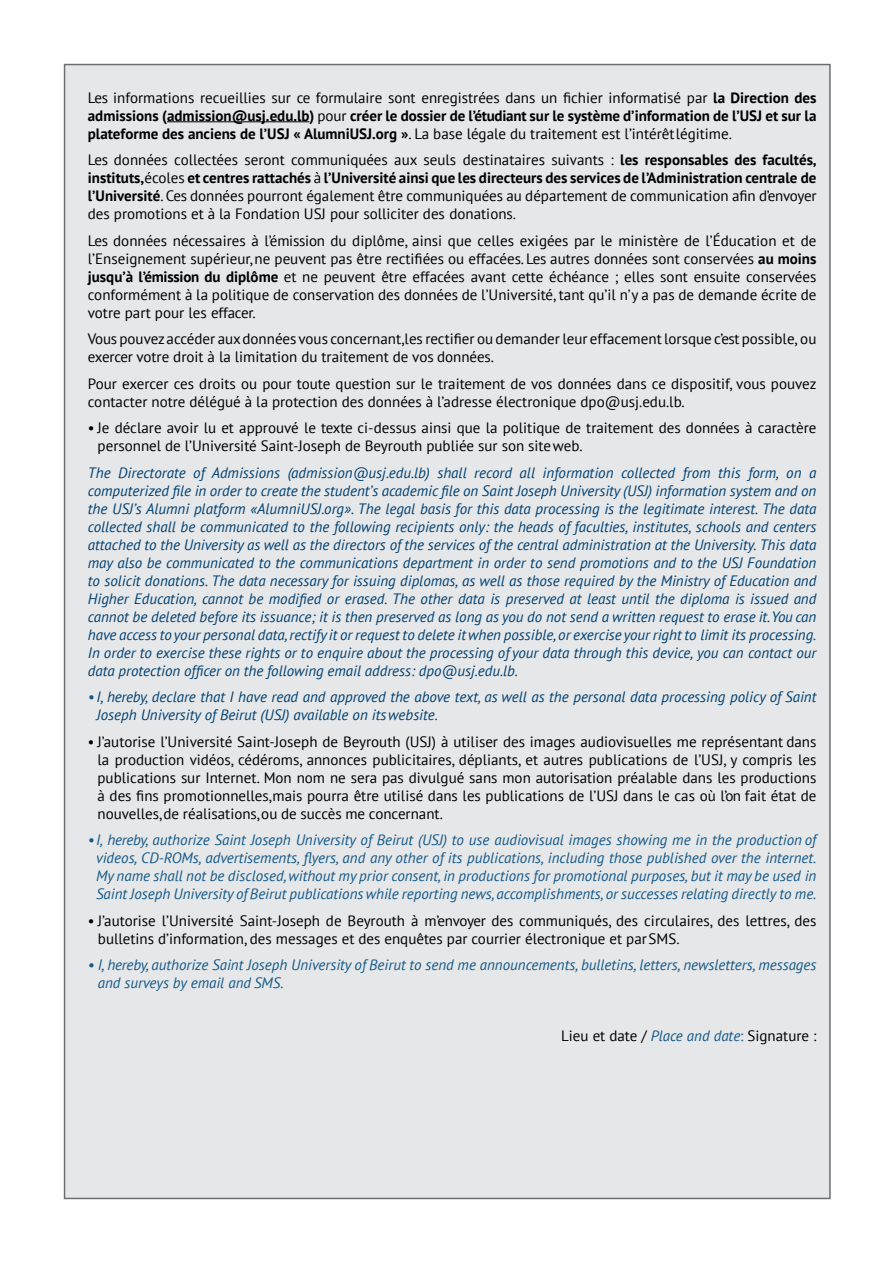
<style>
.page{position:relative;width:893px;height:1263px;background:#fff}
.page>*{position:absolute;margin:0;border:0;box-sizing:border-box;transform-origin:0 0}
.t1{font:15px/18px "PT Sans";color:#000}
.t2{font:italic 15px/18px "PT Sans";color:#004173;text-align:justify}
.t3{font:italic 15px/18px "PT Sans";color:#145989;text-align:center}
.t4{font:15px/18px "PT Sans";color:#000;text-align:justify;scale:.96 1}
.t5{font:700 15px/18px "PT Sans";color:#000;text-align:justify}
.s1{font-weight:400}
.s2{font-weight:700}
.s3{color:#145989}
.s4{font-style:italic;color:#145989}
</style>
<div class="page">
<div style="left:64px;top:64px;width:767px;height:1135px;background:#e6e7e8;border:2px solid #6d6e71"></div>
<hr style="left:167px;top:121px;width:142px;height:1px;background:#000">
<p class="t5" style="left:88px;top:88px;width:730px"><span class="s1">Les informations recueillies sur ce formulaire sont enregistrées dans un fichier informatisé par</span> la Direction des admissions (admission@usj.edu.lb) <span class="s1">pour</span> créer le dossier de l’étudiant sur le système d’information de l’USJ et sur la plateforme des anciens de l’USJ « AlumniUSJ.org »<span class="s1">. La base légale du traitement est l’intérêt légitime.</span></p>
<p class="t1" style="left:88px;top:151px;width:730px;text-align:justify">Les données collectées seront communiquées aux seuls destinataires suivants : <span class="s2">les responsables des facultés, instituts,</span> écoles <span class="s2">et centres rattachés</span> à <span class="s2">l’Université ainsi que les directeurs des services de l’Administration centrale de l’Université</span>. Ces données pourront également être communiquées au département de communication afin d’envoyer des promotions et à la Fondation USJ pour solliciter des donations.</p>
<p class="t1" style="left:88px;top:231px;width:730px;text-align:justify">Les données nécessaires à l’émission du diplôme, ainsi que celles exigées par le ministère de l’Éducation et de l’Enseignement supérieur, ne peuvent pas être rectifiées ou effacées. Les autres données sont conservées <span class="s2">au moins jusqu’à l’émission du diplôme</span> et ne peuvent être effacées avant cette échéance ; elles sont ensuite conservées conformément à la politique de conservation des données de l’Université, tant qu’il n’y a pas de demande écrite de votre part pour les effacer.</p>
<p class="t1" style="left:88px;top:330px;width:730px">Vous pouvez accéder aux données vous concernant,les rectifier ou demander leur effacement lorsque c’est possible, ou exercer votre droit à la limitation du traitement de vos données.</p>
<p class="t1" style="left:88px;top:374px;width:730px">Pour exercer ces droits ou pour toute question sur le traitement de vos données dans ce dispositif, vous pouvez contacter notre délégué à la protection des données à l’adresse électronique dpo@usj.edu.lb.</p>
<p class="t1" style="left:98px;top:419px;width:720px;text-indent:-10px">• Je déclare avoir lu et approuvé le texte ci-dessus ainsi que la politique de traitement des données à caractère personnel de l’Université Saint-Joseph de Beyrouth publiée sur son site web.</p>
<p class="t2" style="left:88px;top:463px;width:730px">The Directorate of Admissions (admission@usj.edu.lb) shall record all information collected from this form, on a computerized file in order to create the student’s academic file on Saint Joseph University (USJ) information system and on the USJ’s Alumni platform «AlumniUSJ.org». The legal basis for this data processing is the legitimate interest. The data collected shall be communicated to the following recipients only: the heads of faculties, institutes, schools and centers attached to the University as well as the directors of the services of the central administration at the University. This data may also be communicated to the communications department in order to send promotions and to the USJ Foundation to solicit donations. The data necessary for issuing diplomas, as well as those required by the Ministry of Education and Higher Education, cannot be modified or erased. The other data is preserved at least until the diploma is issued and cannot be deleted before its issuance; it is then preserved as long as you do not send a written request to erase it. You can have access to your personal data, rectify it or request to delete it when possible, or exercise your right to limit its processing.<br>In order to exercise these rights or to enquire about the processing of your data through this device, you can contact our data protection officer on the following email address: dpo@usj.edu.lb.</p>
<p class="t2" style="left:97px;top:688px;width:721px;text-indent:-9px"><span class="s3">•</span> I, hereby, declare that I have read and approved the above text, as well as the personal data processing policy of Saint<br>Joseph University of Beirut (USJ) available on its website.</p>
<p class="t4" style="left:98px;top:732px;width:750px;text-indent:-10px">• J’autorise l’Université Saint-Joseph de Beyrouth (USJ) à utiliser des images audiovisuelles me représentant dans la production vidéos, cédéroms, annonces publicitaires, dépliants, et autres publications de l’USJ, y compris les publications sur Internet. Mon nom ne sera pas divulgué sans mon autorisation préalable dans les productions à des fins promotionnelles,mais pourra être utilisé dans les publications de l’USJ dans le cas où l’on fait état de nouvelles, de réalisations, ou de succès me concernant.</p>
<p class="t3" style="left:88px;top:831px;width:730px">• I, hereby, authorize Saint Joseph University of Beirut (USJ) to use audiovisual images showing me in the production of videos, CD-ROMs, advertisements, flyers, and any other of its publications, including those published over the internet.<br>My name shall not be disclosed, without my prior consent, in productions for promotional purposes, but it may be used in Saint Joseph University of Beirut publications while reporting news, accomplishments, or successes relating directly to me.</p>
<p class="t1" style="left:98px;top:911px;width:720px;text-indent:-10px">• J’autorise l’Université Saint-Joseph de Beyrouth à m’envoyer des communiqués, des circulaires, des lettres, des bulletins d’information, des messages et des enquêtes par courrier électronique et par SMS.</p>
<p class="t3" style="left:98px;top:956px;width:720px;text-align:left;text-indent:-10px">• I, hereby, authorize Saint Joseph University of Beirut to send me announcements, bulletins, letters, newsletters, messages and surveys by email and SMS.</p>
<p class="t1" style="left:561px;top:1027px;width:257px">Lieu et date / <span class="s4">Place and date</span><span class="s3">:</span> Signature :</p>
</div>
